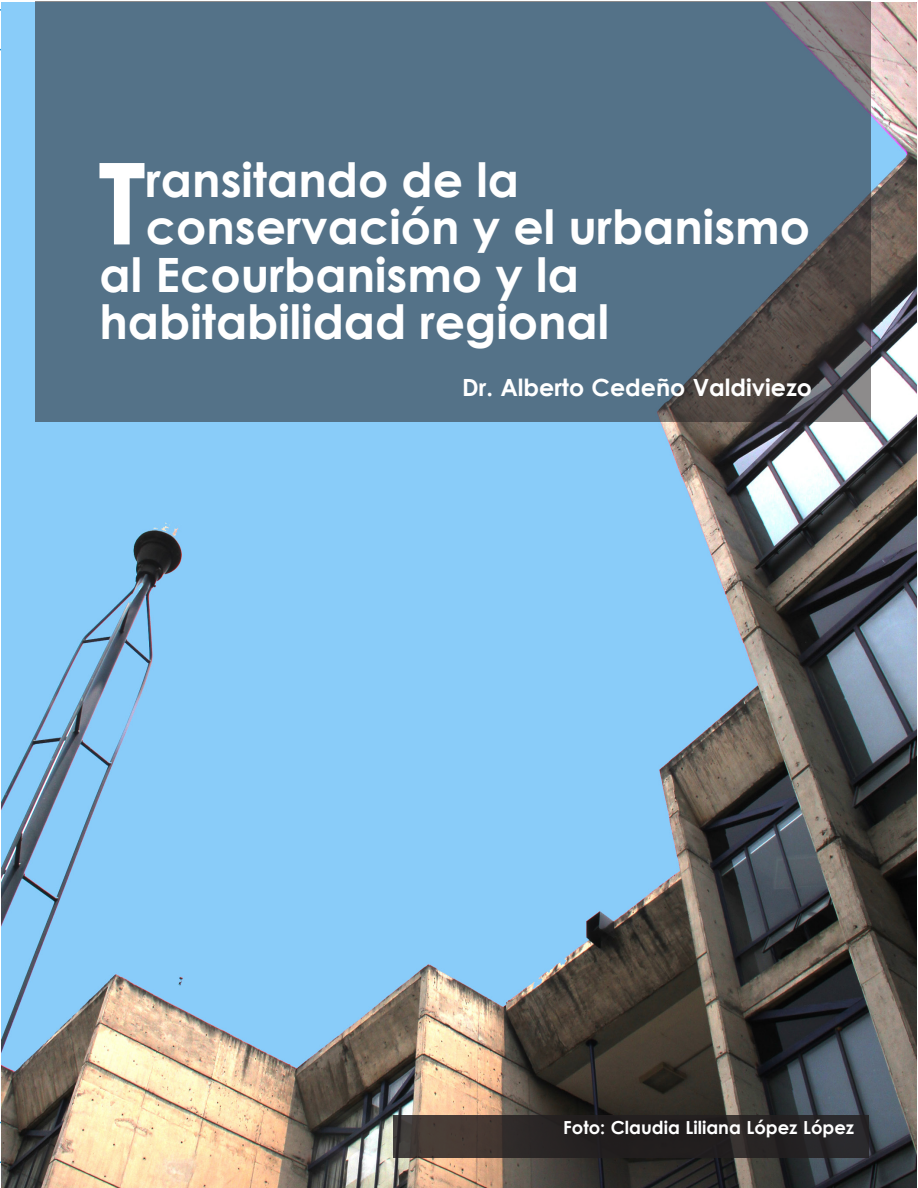
<style>
.page{position:relative;width:918px;height:1188px;background:#fff}
.page>*{position:absolute;margin:0;border:0;box-sizing:border-box;transform-origin:0 0}
.tituloarticulos{font:700 113.4px "Century Gothic";color:#fff}
.tituloarticulos-2{font:700 47.4px "Century Gothic";color:#fff}
.autor{font:700 23.7px "Century Gothic";color:#fff}
.autor_foto_principal{font:700 18px "Century Gothic";color:#fff}
</style>
<div class="page">
<img style="left:1px;top:3px;width:916px;height:1185px">
<svg style="left:393px;top:1115px;width:476px;height:43px;background:#2c2827"></svg>
<svg style="left:35px;top:1px;width:836px;height:421px;background:#546e82"></svg>
<p class="tituloarticulos" style="left:98px;top:117px;width:49px">T</p>
<p class="tituloarticulos-2" style="left:146px;top:144px;width:375px">ransitando de la</p>
<p class="tituloarticulos-2" style="left:146px;top:191px;width:666px">conservación y el urbanismo</p>
<p class="tituloarticulos-2" style="left:99px;top:239px;width:481px">al Ecourbanismo y la</p>
<p class="tituloarticulos-2" style="left:99px;top:286px;width:511px">habitabilidad regional</p>
<p class="autor" style="left:462px;top:369px;width:351px">Dr. Alberto Cedeño Valdiviezo</p>
<p class="autor_foto_principal" style="left:563px;top:1114px;width:293px">Foto: Claudia Liliana López López</p>
</div>
